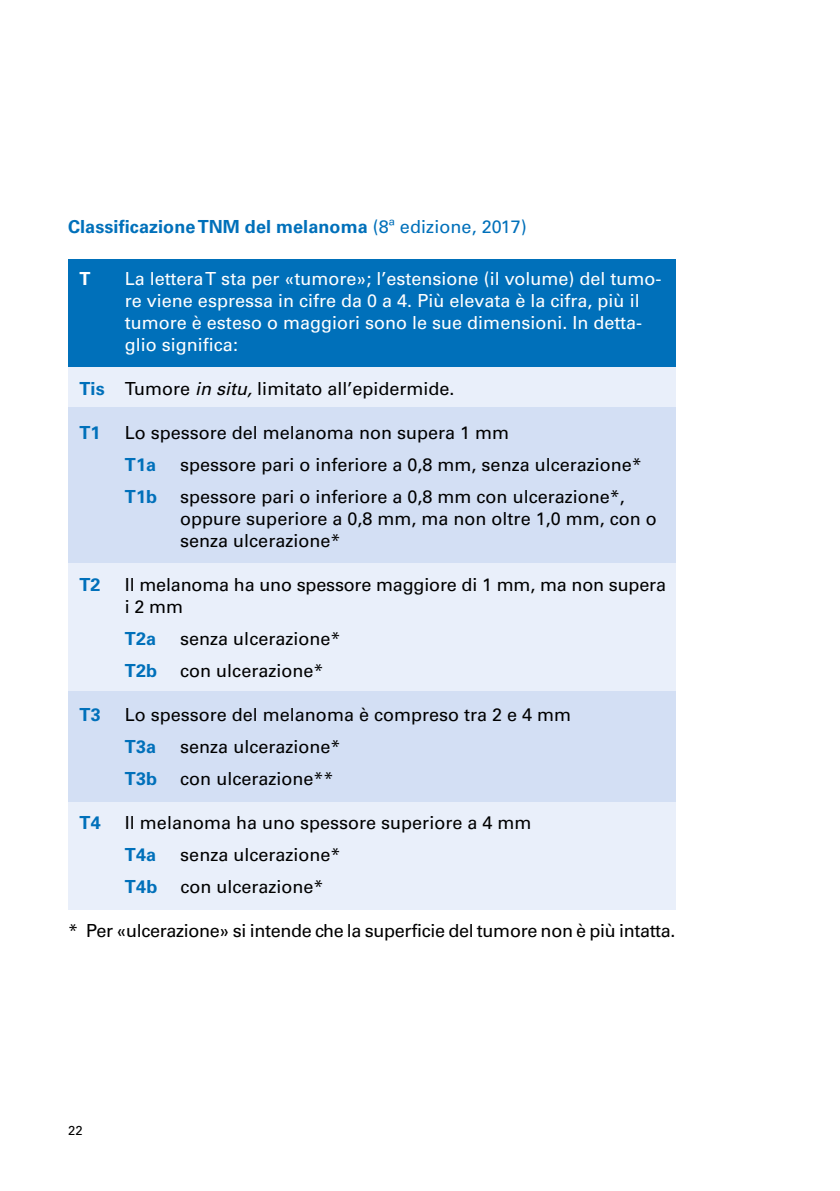
<style>
.page{position:relative;width:840px;height:1191px;background:#fff}
.page>*{position:absolute;margin:0;border:0;box-sizing:border-box;transform-origin:0 0}
.t1{font:18px/22px "Univers LT Std";color:#000}
.t2{font:18px/22px "Univers LT Std";color:#fff}
.t3{font:700 18px "Univers LT Std";letter-spacing:.005em;color:#0070ba}
.t4{font:18px "Univers LT Std";letter-spacing:-.02em;color:#000}
.t5{font:700 18px "Univers LT Std";color:#fff}
.t6{font:13px "Univers LT Std";color:#000}
.s1{font-weight:400}
.s2{font-weight:700;color:#0070ba}
.s3{font-style:italic}
</style>
<div class="page">
<div style="left:68px;top:323px;width:607px;height:586px;background:#e9effa"></div>
<div style="left:68px;top:259px;width:607px;height:107px;background:#0070ba"></div>
<div style="left:68px;top:407px;width:607px;height:155px;background:#d3dff4"></div>
<div style="left:68px;top:691px;width:607px;height:110px;background:#d3dff4"></div>
<p class="t3" style="left:68px;top:216px;width:460px">Classificazione TNM del melanoma <span class="s1">(8ª edizione, 2017)</span></p>
<p class="t5" style="left:79px;top:268px;width:12px">T</p>
<p class="t2" style="left:125px;top:268px;width:538px">La lettera T sta per «tumore»; l’estensione (il volume) del tumo&shy;re viene espressa in cifre da 0 a 4. Più elevata è la cifra, più il tumore è esteso o maggiori sono le sue dimensioni. In detta&shy;glio significa:</p>
<p class="t1" style="left:79px;top:377px;width:376px"><span class="s2">Tis</span> Tumore <span class="s3">in situ,</span> limitato all’epidermide.</p>
<p class="t3" style="left:79px;top:422px;width:23px">T1</p>
<p class="t1" style="left:125px;top:421px;width:385px">Lo spessore del melanoma non supera 1 mm</p>
<p class="t3" style="left:125px;top:454px;width:33px">T1a</p>
<p class="t1" style="left:180px;top:453px;width:463px">spessore pari o inferiore a 0,8 mm, senza ulcerazione*</p>
<p class="t3" style="left:125px;top:486px;width:34px">T1b</p>
<p class="t1" style="left:180px;top:485px;width:478px">spessore pari o inferiore a 0,8 mm con ulcerazione*, oppure superiore a 0,8 mm, ma non oltre 1,0 mm, con o senza ulcerazione*</p>
<p class="t3" style="left:79px;top:574px;width:23px">T2</p>
<p class="t1" style="left:125px;top:573px;width:542px">Il melanoma ha uno spessore maggiore di 1 mm, ma non supera i 2 mm</p>
<p class="t3" style="left:125px;top:628px;width:33px">T2a</p>
<p class="t1" style="left:180px;top:627px;width:162px">senza ulcerazione*</p>
<p class="t3" style="left:125px;top:660px;width:34px">T2b</p>
<p class="t1" style="left:180px;top:659px;width:145px">con ulcerazione*</p>
<p class="t3" style="left:79px;top:704px;width:23px">T3</p>
<p class="t1" style="left:125px;top:703px;width:447px">Lo spessore del melanoma è compreso tra 2 e 4 mm</p>
<p class="t3" style="left:125px;top:736px;width:33px">T3a</p>
<p class="t1" style="left:180px;top:735px;width:162px">senza ulcerazione*</p>
<p class="t3" style="left:125px;top:768px;width:34px">T3b</p>
<p class="t1" style="left:180px;top:767px;width:155px">con ulcerazione**</p>
<p class="t3" style="left:79px;top:812px;width:23px">T4</p>
<p class="t1" style="left:125px;top:811px;width:408px">Il melanoma ha uno spessore superiore a 4 mm</p>
<p class="t3" style="left:125px;top:844px;width:33px">T4a</p>
<p class="t1" style="left:180px;top:843px;width:162px">senza ulcerazione*</p>
<p class="t3" style="left:125px;top:876px;width:34px">T4b</p>
<p class="t1" style="left:180px;top:875px;width:145px">con ulcerazione*</p>
<p class="t4" style="left:68px;top:920px;width:608px">* Per «ulcerazione» si intende che la superficie del tumore non è più intatta.</p>
<p class="t6" style="left:68px;top:1123px;width:16px">22</p>
</div>
